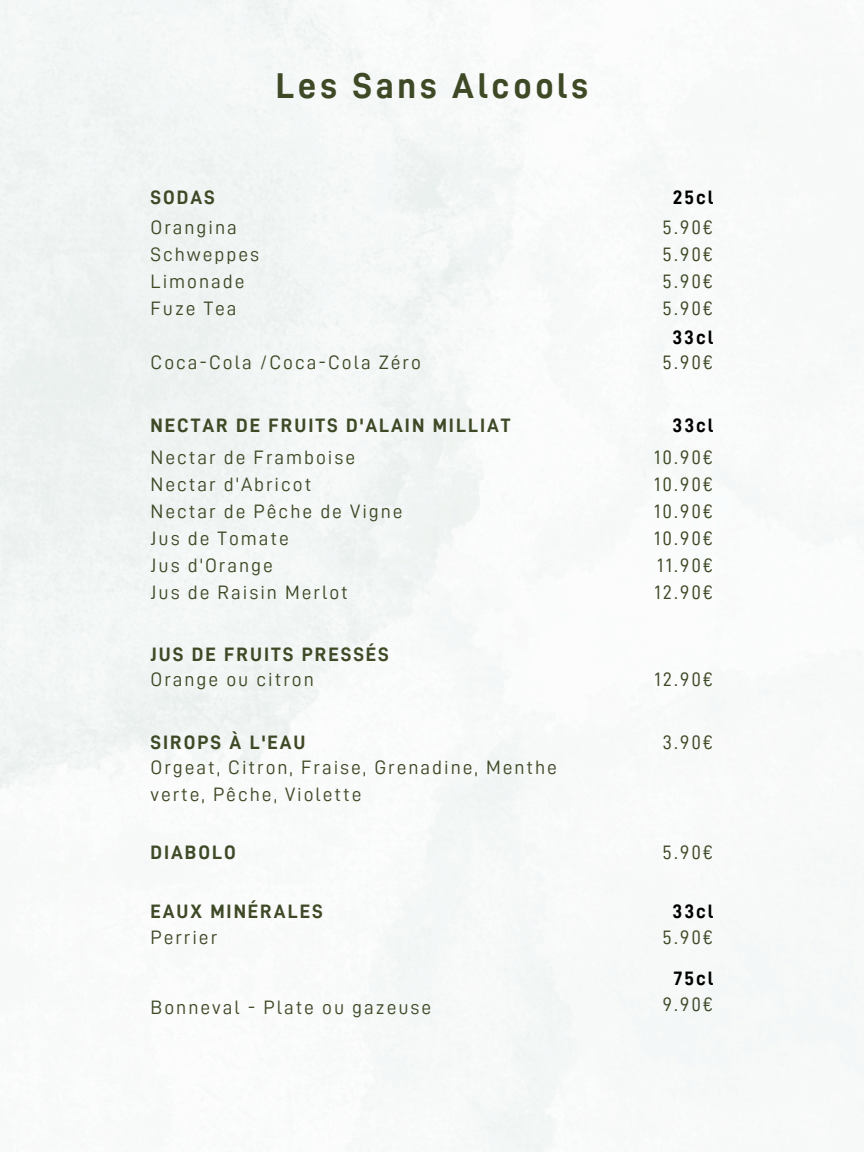
<style>
.page{position:relative;width:864px;height:1152px;background:#fff}
.page>*{position:absolute;margin:0;border:0;box-sizing:border-box;transform-origin:0 0}
.t1{font:36px "D DIN Bold";letter-spacing:.1em;color:#3e4926}
.t2{font:19.5px/27px "D DIN";letter-spacing:.1em;color:#3e4926}
.t3{font:19.5px "D DIN Bold";letter-spacing:.1em;color:#3e4926}
.t4{font:19.5px "D DIN Bold";letter-spacing:.1em;color:#000}
</style>
<div class="page">
<p class="t1" style="left:276px;top:68px;width:314px">Les Sans Alcools</p>
<p class="t3" style="left:150px;top:188px;width:66px">SODAS</p>
<h3 class="t4" style="left:673px;top:188px;width:42px">25cl</h3>
<p class="t2" style="left:150px;top:215px;width:88px">Orangina</p>
<p class="t2" style="left:150px;top:242px;width:110px">Schweppes</p>
<h2 class="t2" style="left:150px;top:269px;width:96px">Limonade</h2>
<p class="t2" style="left:150px;top:296px;width:88px">Fuze Tea</p>
<p class="t2" style="left:150px;top:350px;width:272px">Coca-Cola /Coca-Cola Zéro</p>
<p class="t3" style="left:150px;top:416px;width:361px">NECTAR DE FRUITS D'ALAIN MILLIAT</p>
<h1 class="t2" style="left:150px;top:444px;width:206px">Nectar de Framboise</h1>
<h2 class="t2" style="left:150px;top:471px;width:162px">Nectar d'Abricot</h2>
<h3 class="t2" style="left:150px;top:498px;width:254px">Nectar de Pêche de Vigne</h3>
<p class="t2" style="left:150px;top:525px;width:140px">Jus de Tomate</p>
<p class="t2" style="left:150px;top:552px;width:124px">Jus d'Orange</p>
<p class="t2" style="left:150px;top:579px;width:199px">Jus de Raisin Merlot</p>
<h3 class="t3" style="left:150px;top:645px;width:240px">JUS DE FRUITS PRESSÉS</h3>
<h2 class="t2" style="left:663px;top:215px;width:52px">5.90€</h2>
<p class="t2" style="left:663px;top:242px;width:52px">5.90€</p>
<h2 class="t2" style="left:663px;top:269px;width:52px">5.90€</h2>
<h3 class="t2" style="left:663px;top:296px;width:52px">5.90€</h3>
<p class="t2" style="left:663px;top:350px;width:52px">5.90€</p>
<p class="t4" style="left:673px;top:327px;width:42px">33cl</p>
<p class="t4" style="left:673px;top:416px;width:42px">33cl</p>
<p class="t2" style="left:654px;top:444px;width:61px">10.90€</p>
<p class="t2" style="left:654px;top:471px;width:61px">10.90€</p>
<p class="t2" style="left:654px;top:498px;width:61px">10.90€</p>
<p class="t2" style="left:654px;top:525px;width:61px">10.90€</p>
<p class="t2" style="left:657px;top:552px;width:58px">11.90€</p>
<p class="t2" style="left:655px;top:579px;width:60px">12.90€</p>
<h3 class="t2" style="left:150px;top:666px;width:165px">Orange ou citron</h3>
<h2 class="t2" style="left:655px;top:666px;width:60px">12.90€</h2>
<p class="t3" style="left:150px;top:732px;width:156px">SIROPS À L'EAU</p>
<p class="t2" style="left:662px;top:729px;width:53px">3.90€</p>
<p class="t2" style="left:150px;top:754px;width:408px">Orgeat, Citron, Fraise, Grenadine, Menthe verte, Pêche, Violette</p>
<p class="t3" style="left:150px;top:843px;width:87px">DIABOLO</p>
<p class="t2" style="left:663px;top:839px;width:52px">5.90€</p>
<p class="t3" style="left:150px;top:901px;width:174px">EAUX MINÉRALES</p>
<p class="t2" style="left:150px;top:924px;width:68px">Perrier</p>
<p class="t2" style="left:663px;top:924px;width:52px">5.90€</p>
<p class="t4" style="left:673px;top:901px;width:42px">33cl</p>
<h2 class="t2" style="left:150px;top:994px;width:282px">Bonneval - Plate ou gazeuse</h2>
<p class="t4" style="left:674px;top:969px;width:41px">75cl</p>
<p class="t2" style="left:662px;top:991px;width:53px">9.90€</p>
</div>
